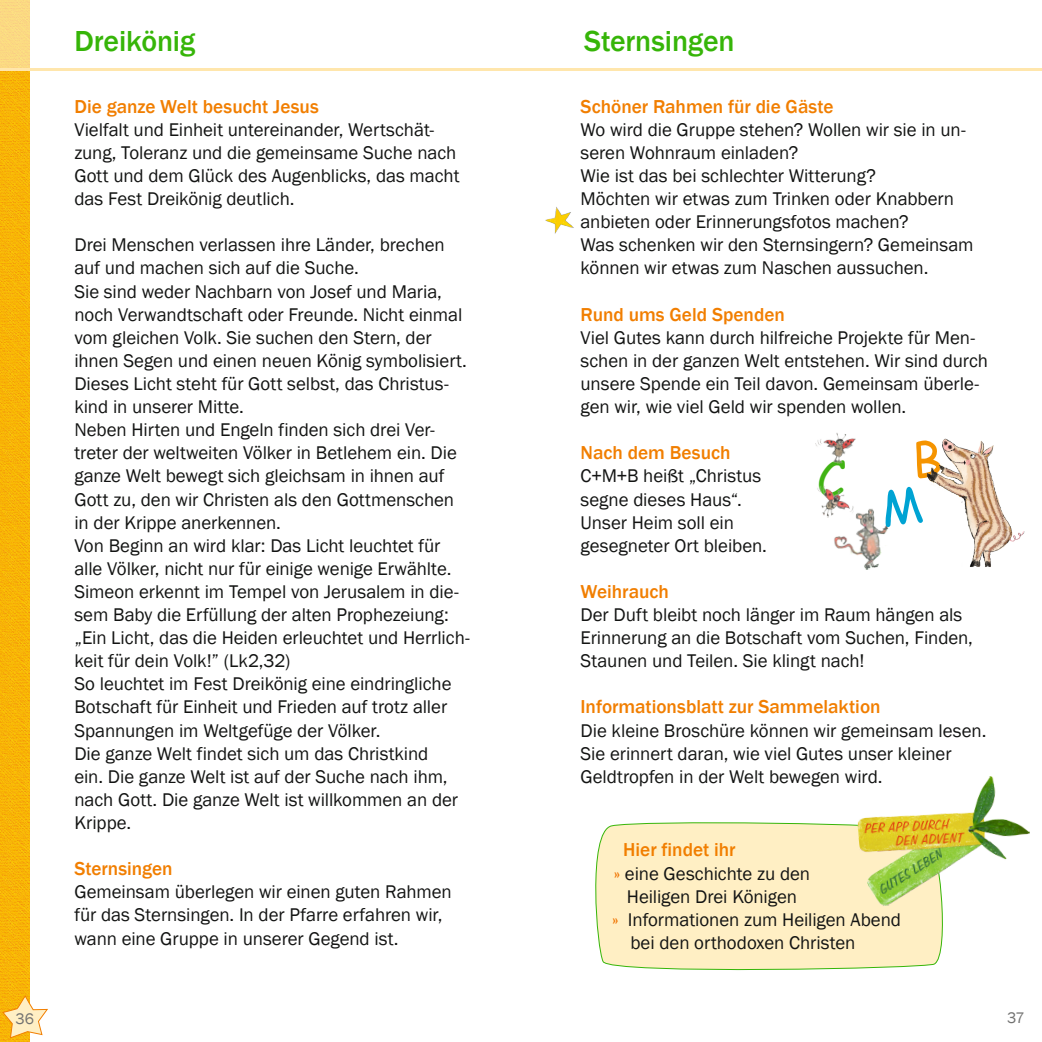
<style>
.page{position:relative;width:1042px;height:1042px;background:#fff}
.page>*{position:absolute;margin:0;border:0;box-sizing:border-box;transform-origin:0 0}
.t1{font:500 29.75px "Franklin Gothic";letter-spacing:-.005em;color:#36b508}
.t2{font:500 19.25px "Franklin Gothic";color:#f17e00}
.t3{font:18.9px/23.1px "Franklin Gothic";letter-spacing:-.005em;color:#131413}
.t4{font:15.75px "Franklin Gothic";color:#727271}
.s1{color:#f07300}
</style>
<div class="page">
<hr style="left:511px;top:68px;width:531px;height:3px;background:#ffe6ac">
<img style="left:0;top:0;width:30px;height:1042px">
<hr style="left:0;top:68px;width:531px;height:3px;background:#ffe6ac">
<svg style="left:2px;top:995px;width:46px;height:44px"></svg>
<div style="left:595px;top:822px;width:348px;height:149px;background:#ffefc4"></div>
<img style="left:546px;top:207px;width:28px;height:27px">
<img style="left:854px;top:776px;width:176px;height:131px">
<img style="left:834px;top:508px;width:55px;height:62px">
<img style="left:928px;top:438px;width:97px;height:129px">
<img style="left:817px;top:488px;width:40px;height:33px">
<img style="left:815px;top:433px;width:41px;height:28px">
<svg style="left:926px;top:439px;width:15px;height:39px"></svg>
<svg style="left:881px;top:508px;width:8px;height:20px"></svg>
<svg style="left:819px;top:461px;width:26px;height:36px"></svg>
<p class="t1" style="left:74px;top:22px;width:122px">Dreikönig</p>
<p class="t2" style="left:74px;top:94px;width:246px">Die ganze Welt besucht Jesus</p>
<p class="t3" style="left:74px;top:118px;width:387px">Vielfalt und Einheit untereinander, Wertschät&shy;zung, Toleranz und die gemeinsame Suche nach Gott und dem Glück des Augenblicks, das macht das Fest Dreikönig deutlich.</p>
<p class="t3" style="left:74px;top:234px;width:372px">Drei Menschen verlassen ihre Länder, brechen auf und machen sich auf die Suche.</p>
<p class="t3" style="left:74px;top:280px;width:394px">Sie sind weder Nachbarn von Josef und Maria, noch Verwandtschaft oder Freunde. Nicht einmal vom gleichen Volk. Sie suchen den Stern, der ihnen Segen und einen neuen König symbolisiert.<br>Dieses Licht steht für Gott selbst, das Christus&shy;kind in unserer Mitte.</p>
<p class="t3" style="left:74px;top:419px;width:384px">Neben Hirten und Engeln finden sich drei Ver&shy;treter der weltweiten Völker in Betlehem ein. Die ganze Welt bewegt sich gleichsam in ihnen auf Gott zu, den wir Christen als den Gottmenschen in der Krippe anerkennen.</p>
<p class="t3" style="left:74px;top:534px;width:397px">Von Beginn an wird klar: Das Licht leuchtet für alle Völker, nicht nur für einige wenige Erwählte.<br>Simeon erkennt im Tempel von Jerusalem in die&shy;sem Baby die Erfüllung der alten Prophezeiung: „Ein Licht, das die Heiden erleuchtet und Herrlich&shy;keit für dein Volk!” (Lk2,32)</p>
<p class="t3" style="left:74px;top:673px;width:379px">So leuchtet im Fest Dreikönig eine eindringliche<br>Botschaft für Einheit und Frieden auf trotz aller<br>Spannungen im Weltgefüge der Völker.</p>
<p class="t3" style="left:74px;top:742px;width:385px">Die ganze Welt findet sich um das Christkind ein. Die ganze Welt ist auf der Suche nach ihm, nach Gott. Die ganze Welt ist willkommen an der Krippe.</p>
<p class="t2" style="left:74px;top:857px;width:100px">Sternsingen</p>
<p class="t3" style="left:74px;top:881px;width:379px">Gemeinsam überlegen wir einen guten Rahmen für das Sternsingen. In der Pfarre erfahren wir, wann eine Gruppe in unserer Gegend ist.</p>
<p class="t1" style="left:584px;top:22px;width:152px">Sternsingen</p>
<p class="t2" style="left:580px;top:94px;width:255px">Schöner Rahmen für die Gäste</p>
<p class="t3" style="left:580px;top:118px;width:387px">Wo wird die Gruppe stehen? Wollen wir sie in un&shy;seren Wohnraum einladen?</p>
<p class="t3" style="left:580px;top:165px;width:297px">Wie ist das bei schlechter Witterung?</p>
<p class="t3" style="left:580px;top:188px;width:375px">Möchten wir etwas zum Trinken oder Knabbern anbieten oder Erinnerungsfotos machen?</p>
<p class="t3" style="left:580px;top:234px;width:395px">Was schenken wir den Sternsingern? Gemeinsam können wir etwas zum Naschen aussuchen.</p>
<p class="t2" style="left:580px;top:302px;width:206px">Rund ums Geld Spenden</p>
<p class="t3" style="left:580px;top:326px;width:409px">Viel Gutes kann durch hilfreiche Projekte für Men&shy;schen in der ganzen Welt entstehen. Wir sind durch unsere Spende ein Teil davon. Gemeinsam überle&shy;gen wir, wie viel Geld wir spenden wollen.</p>
<p class="t2" style="left:580px;top:441px;width:152px">Nach dem Besuch</p>
<p class="t3" style="left:580px;top:465px;width:182px">C+M+B heißt „Christus segne dieses Haus“.</p>
<p class="t3" style="left:580px;top:511px;width:188px">Unser Heim soll ein gesegneter Ort bleiben.</p>
<p class="t2" style="left:580px;top:579px;width:90px">Weihrauch</p>
<p class="t3" style="left:580px;top:603px;width:394px">Der Duft bleibt noch länger im Raum hängen als<br>Erinnerung an die Botschaft vom Suchen, Finden,<br>Staunen und Teilen. Sie klingt nach!</p>
<p class="t2" style="left:580px;top:695px;width:302px">Informationsblatt zur Sammelaktion</p>
<p class="t3" style="left:580px;top:719px;width:407px">Die kleine Broschüre können wir gemeinsam lesen.<br>Sie erinnert daran, wie viel Gutes unser kleiner<br>Geldtropfen in der Welt bewegen wird.</p>
<p class="t2" style="left:623px;top:838px;width:114px">Hier findet ihr</p>
<p class="t3" style="left:614px;top:862px;width:198px"><span class="s1">»</span> eine Geschichte zu den</p>
<p class="t3" style="left:627px;top:885px;width:172px">Heiligen Drei Königen</p>
<p class="t3" style="left:630px;top:908px;width:272px;text-indent:-18px"><span class="s1">»</span> Informationen zum Heiligen Abend bei den orthodoxen Christen</p>
<p class="t4" style="left:16px;top:1009px;width:20px">36</p>
<p class="t4" style="left:1007px;top:1008px;width:19px">37</p>
</div>
